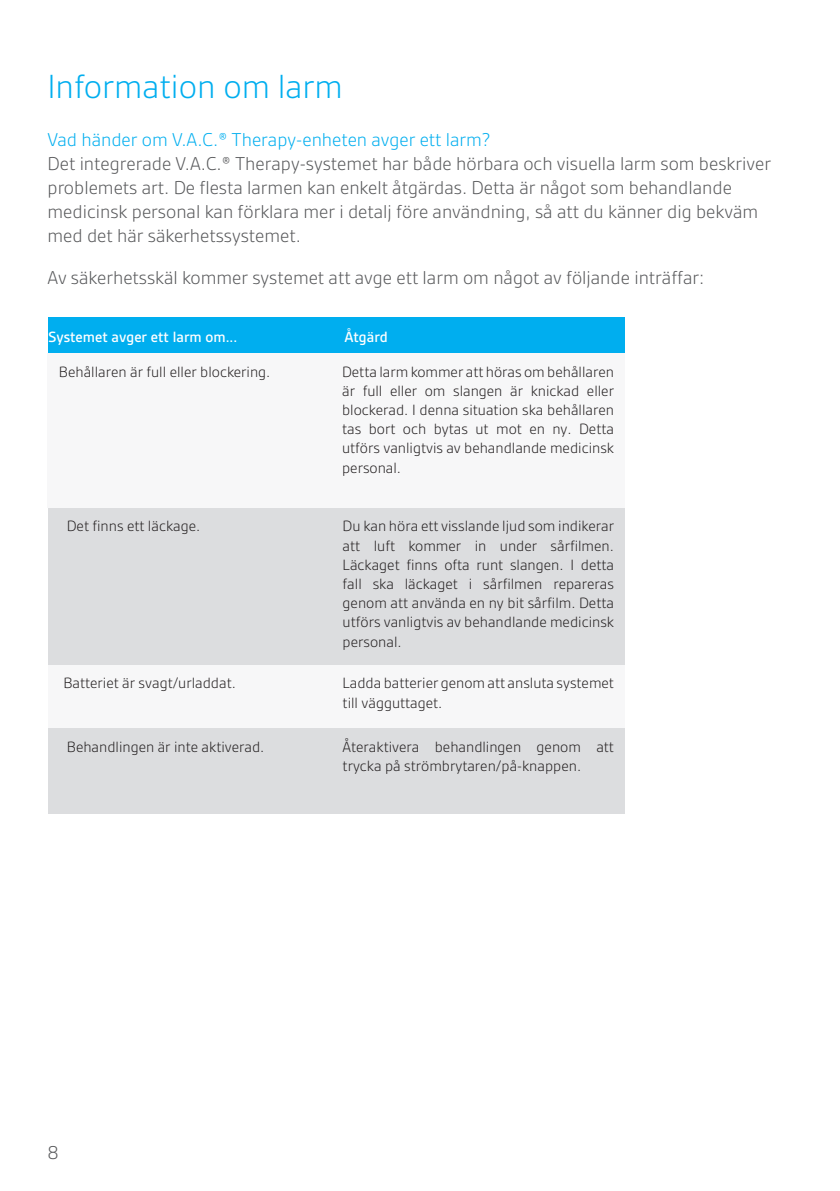
<style>
.page{position:relative;width:840px;height:1191px;background:#fff}
.page>*{position:absolute;margin:0;border:0;box-sizing:border-box;transform-origin:0 0}
.t1{font:300 36px "Gesta";color:#00aeef}
.t2{font:300 20px/24px "Gesta";color:#57585a}
.t3{font:300 20px "Gesta";color:#00aeef}
.t4{font:300 16px/19.2px "Gesta";color:#231f20;text-align:justify}
.t5{font:500 16px "Gesta";color:#fff}
</style>
<div class="page">
<div style="left:49px;top:317px;width:576px;height:37px;background:#00aeef"></div>
<div style="left:48px;top:353px;width:577px;height:155px;background:#f7f7f8"></div>
<div style="left:49px;top:508px;width:576px;height:158px;background:#dcdddf"></div>
<div style="left:49px;top:665px;width:576px;height:63px;background:#f7f7f8"></div>
<div style="left:49px;top:728px;width:576px;height:86px;background:#dcdddf"></div>
<h1 class="t1" style="left:48px;top:66px;width:296px">Information om larm</h1>
<p class="t3" style="left:48px;top:128px;width:443px">Vad händer om V.A.C.® Therapy-enheten avger ett larm?</p>
<p class="t2" style="left:48px;top:151px;width:724px">Det integrerade V.A.C.® Therapy-systemet har både hörbara och visuella larm som beskriver problemets art. De flesta larmen kan enkelt åtgärdas. Detta är något som behandlande medicinsk personal kan förklara mer i detalj före användning, så att du känner dig bekväm med det här säkerhetssystemet.</p>
<p class="t2" style="left:48px;top:265px;width:658px">Av säkerhetsskäl kommer systemet att avge ett larm om något av följande inträffar:</p>
<p class="t5" style="left:49px;top:327px;width:190px">Systemet avger ett larm om...</p>
<p class="t5" style="left:344px;top:327px;width:45px">Åtgärd</p>
<p class="t4" style="left:59px;top:361px;width:213px">Behållaren är full eller blockering.</p>
<p class="t4" style="left:342px;top:361px;width:273px">Detta larm kommer att höras om behållaren är full eller om slangen är knickad eller blockerad. I denna situation ska behållaren tas bort och bytas ut mot en ny. Detta utförs vanligtvis av behandlande medicinsk personal.</p>
<p class="t4" style="left:67px;top:516px;width:135px">Det finns ett läckage.</p>
<p class="t4" style="left:342px;top:516px;width:273px">Du kan höra ett visslande ljud som indikerar att luft kommer in under sårfilmen.<br>Läckaget finns ofta runt slangen. I detta fall ska läckaget i sårfilmen repareras genom att använda en ny bit sårfilm. Detta utförs vanligtvis av behandlande medicinsk personal.</p>
<p class="t4" style="left:63px;top:673px;width:174px">Batteriet är svagt/urladdat.</p>
<p class="t4" style="left:342px;top:673px;width:273px">Ladda batterier genom att ansluta systemet till vägguttaget.</p>
<p class="t4" style="left:67px;top:736px;width:199px">Behandlingen är inte aktiverad.</p>
<p class="t4" style="left:342px;top:736px;width:273px">Återaktivera behandlingen genom att trycka på strömbrytaren/på-knappen.</p>
<p class="t2" style="left:48px;top:1140px;width:13px">8</p>
</div>
